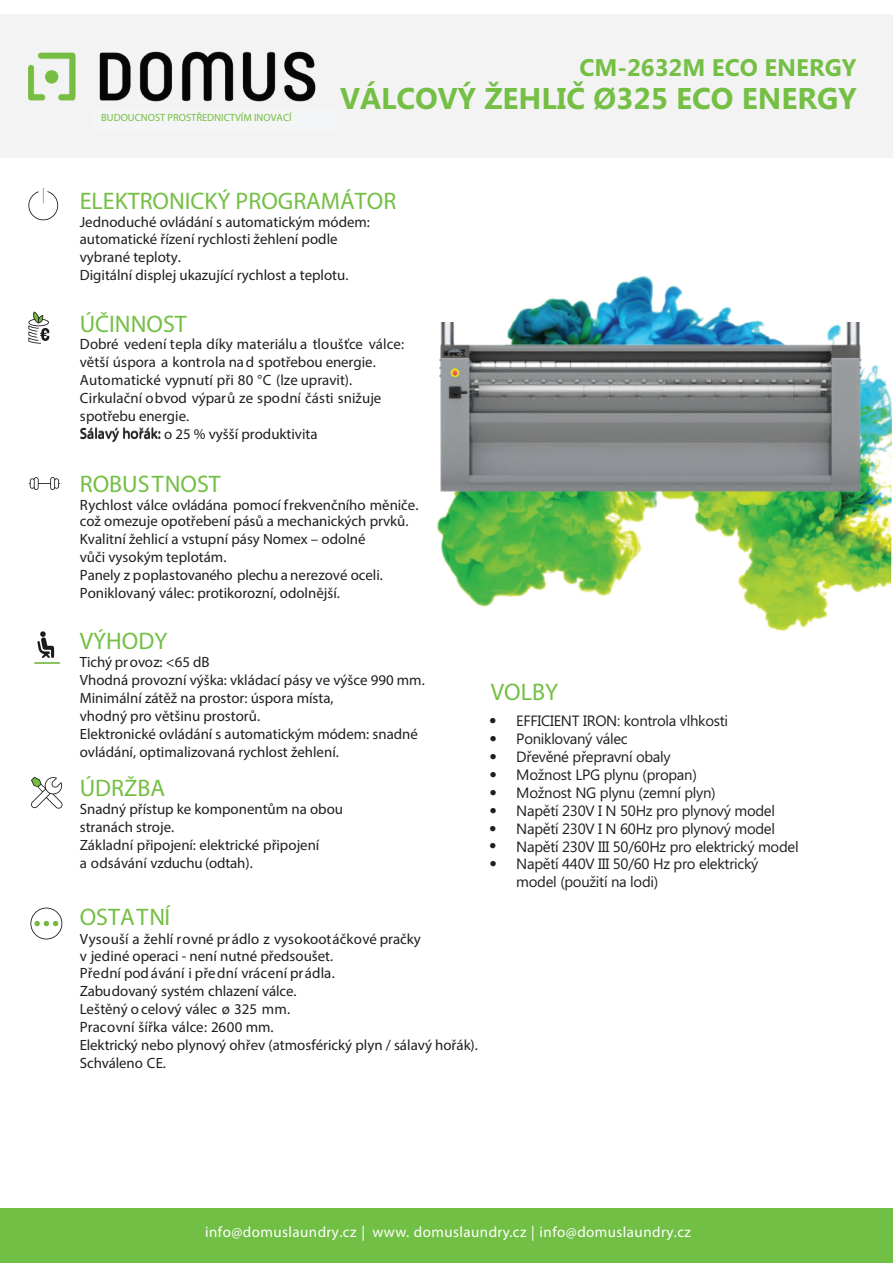
<style>
.page{position:relative;width:893px;height:1263px;background:#fff}
.page>*{position:absolute;margin:0;border:0;box-sizing:border-box;transform-origin:0 0}
.t1{font:700 30px "Microsoft Phags Pa";color:#74bf44}
.t2{font:24px "Myriad Pro";color:#74bf44}
.t3{font:700 24px "Microsoft Phags Pa";color:#74bf44}
.t4{font:15px "Myriad Pro";letter-spacing:.03em;color:#fff}
.t5{font:14.85px/17.9px "Myriad Pro";color:#211e1e}
.t6{font:14.85px/17.9px "Microsoft Phags Pa";letter-spacing:-.02em;color:#211e1e}
.t7{font:300 14.85px/17.9px "Univers LT Std";color:#211e1e;text-align:justify}
.t8{font:10.5px "Myriad Pro";color:#77be42}
.s1{font-family:"Univers LT Std";font-weight:300}
</style>
<div class="page">
<img style="left:437px;top:276px;width:455px;height:355px">
<div style="left:0;top:14px;width:893px;height:143px;background:#f3f3f4"></div>
<img style="left:28px;top:51px;width:288px;height:51px">
<div style="left:0;top:1208px;width:893px;height:55px;background:#71bf44"></div>
<svg style="left:28px;top:187px;width:30px;height:33px"></svg>
<svg style="left:28px;top:311px;width:21px;height:33px"></svg>
<svg style="left:29px;top:477px;width:31px;height:13px"></svg>
<svg style="left:37px;top:631px;width:17px;height:27px"></svg>
<hr style="left:34px;top:662px;width:26px;height:2px;background:#75b943">
<svg style="left:31px;top:777px;width:32px;height:32px"></svg>
<svg style="left:30px;top:908px;width:32px;height:31px"></svg>
<img style="left:438px;top:323px;width:425px;height:170px">
<p class="t8" style="left:101px;top:111px;width:192px">BUDOUCNOST PROSTŘEDNICTVÍM INOVACÍ</p>
<h2 class="t3" style="left:579px;top:50px;width:278px">CM-2632M ECO ENERGY</h2>
<h1 class="t1" style="left:340px;top:77px;width:518px">VÁLCOVÝ ŽEHLIČ Ø325 ECO ENERGY</h1>
<h2 class="t2" style="left:80px;top:186px;width:318px">ELEKTRONICKÝ PROGRAMÁTOR</h2>
<p class="t5" style="left:80px;top:212px;width:292px">Jednoduché ovládání s automatickým módem: automatické řízení rychlosti žehlení podle vybrané teploty.<br>Digitální displej ukazující rychlost a teplotu.</p>
<h2 class="t2" style="left:80px;top:309px;width:109px">ÚČINNOST</h2>
<p class="t5" style="left:80px;top:335px;width:326px">Dobré vedení tepla díky materiálu a tloušťce válce: větší úspora a kontrola nad spotřebou energie.<br>Automatické vypnutí při 80 °C (lze upravit).<br>Cirkulační obvod výparů ze spodní části snižuje spotřebu energie.<br>Sálavý hořák: o 25 % vyšší produktivita</p>
<h2 class="t2" style="left:80px;top:469px;width:143px">ROBUSTNOST</h2>
<p class="t5" style="left:80px;top:496px;width:340px;line-height:16.4px">Rychlost válce ovládána pomocí frekvenčního měniče. což omezuje opotřebení pásů a mechanických prvků.</p>
<p class="t5" style="left:80px;top:530px;width:305px">Kvalitní žehlicí a vstupní pásy Nomex – odolné vůči vysokým teplotám.<br>Panely z poplastovaného plechu a nerezové oceli.<br>Poniklovaný válec: protikorozní, odolnější.</p>
<h2 class="t2" style="left:80px;top:626px;width:89px">VÝHODY</h2>
<p class="t5" style="left:80px;top:653px;width:346px">Tichý provoz: &lt;65 dB<br>Vhodná provozní výška: vkládací pásy ve výšce 990 mm.<br>Minimální zátěž na prostor: úspora místa,<br>vhodný pro většinu prostorů.<br>Elektronické ovládání s automatickým módem: snadné ovládání, optimalizovaná rychlost žehlení.</p>
<h2 class="t2" style="left:80px;top:773px;width:87px">ÚDRŽBA</h2>
<p class="t5" style="left:80px;top:800px;width:265px">Snadný přístup ke komponentům na obou stranách stroje.<br>Základní připojení: elektrické připojení<br>a odsávání vzduchu (odtah).</p>
<h2 class="t2" style="left:80px;top:902px;width:92px">OSTATNÍ</h2>
<p class="t5" style="left:80px;top:929px;width:400px">Vysouší a žehlí rovné prádlo z vysokootáčkové pračky<br>v jediné operaci - není nutné předsoušet.<br>Přední podávání i přední vrácení prádla.<br>Zabudovaný systém chlazení válce.<br>Leštěný o celový válec ø 325 mm.<br>Pracovní šířka válce: 2600 mm.<br>Elektrický nebo plynový ohřev (atmosférický plyn / sálavý hořák).<br>Schváleno CE.</p>
<h2 class="t2" style="left:491px;top:677px;width:69px">VOLBY</h2>
<p class="t6" style="left:516px;top:711px;width:284px;text-indent:-27px"><span class="s1">•</span> EFFICIENT IRON: kontrola vlhkosti<br>Poniklovaný válec<br>Dřevěné přepravní obaly<br>Možnost LPG plynu (propan)<br>Možnost NG plynu (zemní plyn)<br>Napětí 230V I N 50Hz pro plynový model<br>Napětí 230V I N 60Hz pro plynový model<br>Napětí 230V III 50/60Hz pro elektrický model<br>Napětí 440V III 50/60 Hz pro elektrický model (použití na lodi)</p>
<p class="t7" style="left:489px;top:730px;width:9px">• • • • • • • •</p>
<p class="t4" style="left:205px;top:1223px;width:487px">info@domuslaundry.cz | www. domuslaundry.cz | info@domuslaundry.cz</p>
</div>
